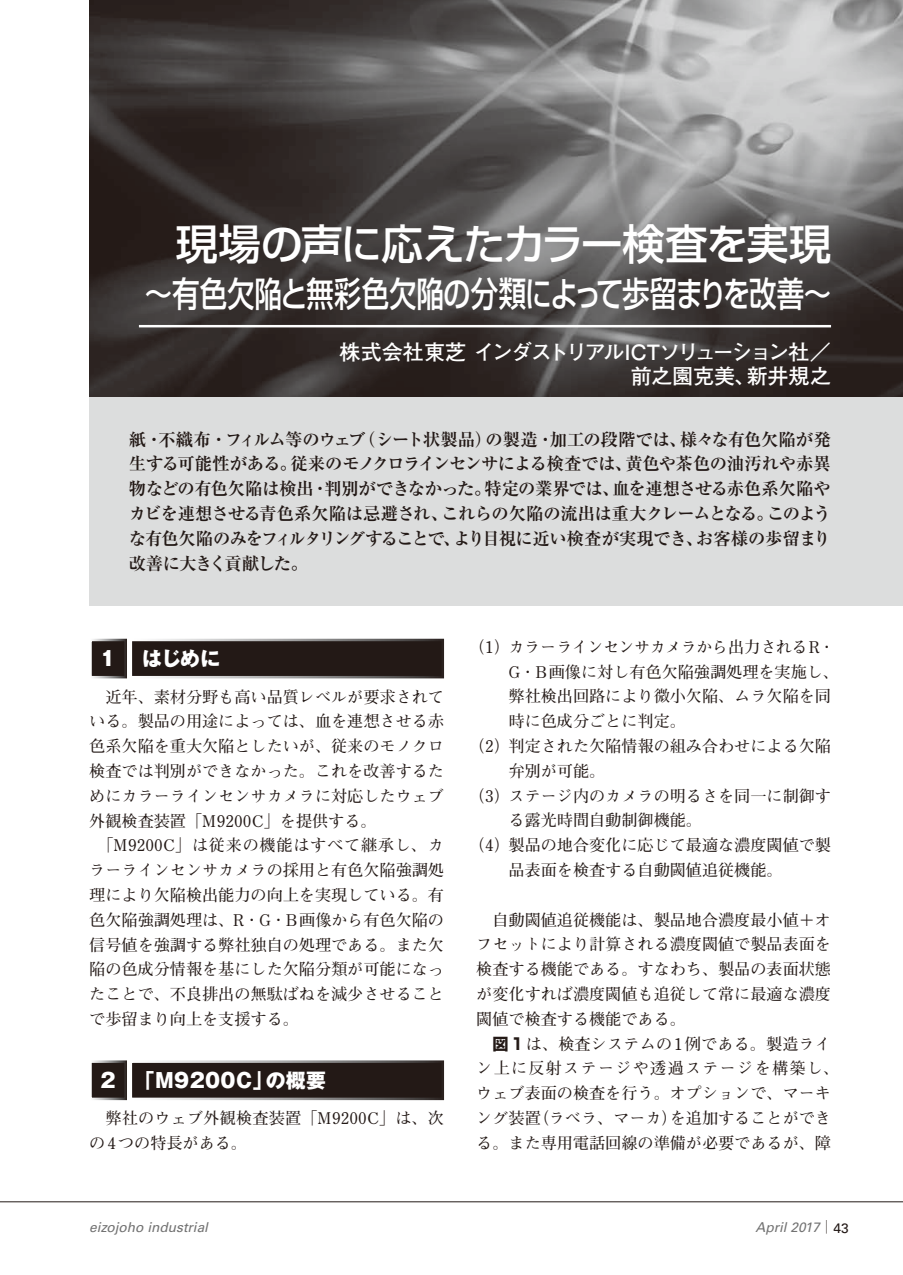
<style>
.page{position:relative;width:903px;height:1275px;background:#fff}
.page>*{position:absolute;margin:0;border:0;box-sizing:border-box;transform-origin:0 0}
.t1{font:500 42.18px "Shin Go Pro";letter-spacing:-.035em;color:#fff}
.t2{font:500 34.65px "Shin Go Pro";letter-spacing:-.03em;color:#fff;scale:.79 1}
.t3{font:700 21px/24.8px "Futo Go B101 Pro";letter-spacing:-.025em;color:#fff;text-align:right}
.t4{font:800 19.78px "Gothic MB101 Pro";letter-spacing:.02em;color:#fff}
.t5{font:700 17.32px/24.8px "Ryumin Pro";letter-spacing:-.06em;color:#231916;text-align:justify}
.t6{font:700 16.1px/24.8px "Futo Min A101 Pro";color:#231916}
.t7{font:700 16.1px "Futo Min A101 Pro";letter-spacing:-.035em;color:#231916}
.t8{font:italic 13.65px "Univers";color:#727272}
.s1{font-family:"Gothic BBB";font-weight:500}
.s2{font-family:"Shin Go Pro"}
.s3{font-family:"Ryumin";font-weight:500;font-style:normal;color:#231916}
.s4{font-style:normal;color:#231916}
</style>
<div class="page">
<hr style="left:0;top:1201px;width:903px;height:1px;background:#231916">
<div style="left:131px;top:640px;width:312px;height:37px;background:#231916"></div>
<div style="left:130px;top:639px;width:314px;height:39px;border:2px solid #fff"></div>
<div style="left:91px;top:640px;width:35px;height:37px;background:#231916"></div>
<div style="left:89px;top:639px;width:38px;height:39px;border:2px solid #fff"></div>
<div style="left:131px;top:1062px;width:312px;height:37px;background:#231916"></div>
<div style="left:130px;top:1060px;width:314px;height:40px;border:2px solid #fff"></div>
<div style="left:91px;top:1062px;width:35px;height:37px;background:#231916"></div>
<div style="left:89px;top:1060px;width:38px;height:40px;border:2px solid #fff"></div>
<img style="left:89px;top:0;width:814px;height:397px">
<div style="left:89px;top:397px;width:814px;height:208px;background:#dcdddd"></div>
<hr style="left:139px;top:325px;width:692px;height:2px;background:#fff">
<h1 class="t1" style="left:176px;top:210px;width:657px">現場の声に応えたカラー検査を実現</h1>
<h2 class="t2" style="left:145px;top:265px;width:870px">～有色欠陥と無彩色欠陥の分類によって歩留まりを改善～</h2>
<h3 class="t3" style="left:339px;top:337px;width:493px">株式会社東芝 インダストリアルICTソリューション社<span class="s1">／</span>前之園克美、新井規之</h3>
<p class="t5" style="left:129px;top:426px;width:703px">紙・不織布・フィルム等のウェブ（シート状製品）の製造・加工の段階では、様々な有色欠陥が発生する可能性がある。従来のモノクロラインセンサによる検査では、黄色や茶色の油汚れや赤異物などの有色欠陥は検出・判別ができなかった。特定の業界では、血を連想させる赤色系欠陥やカビを連想させる青色系欠陥は忌避され、これらの欠陥の流出は重大クレームとなる。このような有色欠陥のみをフィルタリングすることで、より目視に近い検査が実現でき、お客様の歩留まり改善に大きく貢献した。</p>
<p class="t4" style="left:101px;top:642px;width:17px">1</p>
<p class="t4" style="left:142px;top:642px;width:80px">はじめに</p>
<p class="t6" style="left:89px;top:682px;width:356px">　近年、素材分野も高い品質レベルが要求されている。製品の用途によっては、血を連想させる赤色系欠陥を重大欠陥としたいが、従来のモノクロ検査では判別ができなかった。これを改善するためにカラーラインセンサカメラに対応したウェブ外観検査装置「M9200C」を提供する。<br>　「M9200C」は従来の機能はすべて継承し、カラーラインセンサカメラの採用と有色欠陥強調処理により欠陥検出能力の向上を実現している。有色欠陥強調処理は、R・G・B画像から有色欠陥の信号値を強調する弊社独自の処理である。また欠陥の色成分情報を基にした欠陥分類が可能になったことで、不良排出の無駄ばねを減少させることで歩留まり向上を支援する。</p>
<p class="t4" style="left:101px;top:1064px;width:227px">2 「M9200C」の概要</p>
<p class="t6" style="left:89px;top:1104px;width:356px">　弊社のウェブ外観検査装置「M9200C」は、次の4つの特長がある。</p>
<p class="t7" style="left:468px;top:634px;width:368px">（1）カラーラインセンサカメラから出力されるR・</p>
<p class="t6" style="left:508px;top:657px;width:332px">G・B画像に対し有色欠陥強調処理を実施し、</p>
<p class="t6" style="left:508px;top:682px;width:324px">弊社検出回路により微小欠陥、ムラ欠陥を同</p>
<p class="t6" style="left:508px;top:707px;width:179px">時に色成分ごとに判定。</p>
<p class="t6" style="left:468px;top:732px;width:364px">（2）判定された欠陥情報の組み合わせによる欠陥</p>
<p class="t6" style="left:508px;top:756px;width:98px">弁別が可能。</p>
<p class="t6" style="left:468px;top:781px;width:364px">（3）ステージ内のカメラの明るさを同一に制御す</p>
<p class="t6" style="left:508px;top:806px;width:195px">る露光時間自動制御機能。</p>
<p class="t6" style="left:468px;top:831px;width:364px">（4）製品の地合変化に応じて最適な濃度閾値で製</p>
<p class="t6" style="left:508px;top:856px;width:276px">品表面を検査する自動閾値追従機能。</p>
<p class="t6" style="left:476px;top:905px;width:356px;text-align:justify">　自動閾値追従機能は、製品地合濃度最小値＋オフセットにより計算される濃度閾値で製品表面を検査する機能である。すなわち、製品の表面状態が変化すれば濃度閾値も追従して常に最適な濃度閾値で検査する機能である。</p>
<p class="t6" style="left:476px;top:1029px;width:364px;text-align:center"><span class="s2">図1</span>は、検査システムの1例である。製造ライ<br>ン上に反射ステージや透過ステージを構築し、ウェブ表面の検査を行う。オプションで、マーキング装置（ラベラ、マーカ）を追加することができる。また専用電話回線の準備が必要であるが、障</p>
<p class="t8" style="left:89px;top:1219px;width:120px">eizojoho industrial</p>
<p class="t8" style="left:756px;top:1219px;width:95px">April 2017<span class="s3">︱</span><span class="s4">43</span></p>
</div>
